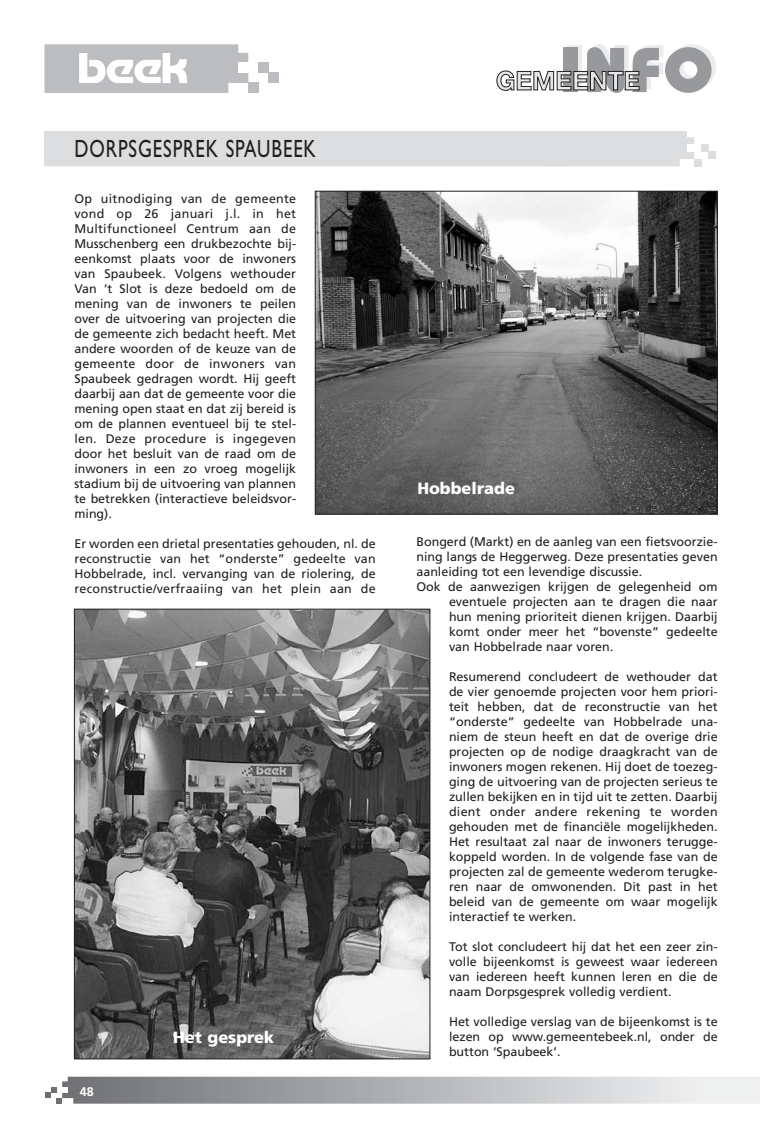
<style>
.page{position:relative;width:762px;height:1134px;background:#fff}
.page>*{position:absolute;margin:0;border:0;box-sizing:border-box;transform-origin:0 0}
.t1{font:25px "Gill Sans";letter-spacing:.05em;color:#231f20;scale:.75 1}
.t2{font:900 16.25px "Frutiger";color:#fff}
.t3{font:12.5px/15px "Frutiger";color:#231f20;text-align:justify}
.t4{font:700 12.5px "Frutiger";color:#fff}
</style>
<div class="page">
<div style="left:258px;top:63px;width:10px;height:10px;background:#bbbdc0"></div>
<div style="left:268px;top:73px;width:10px;height:10px;background:#bbbdc0"></div>
<div style="left:248px;top:83px;width:10px;height:10px;background:#bbbdc0"></div>
<svg style="left:44px;top:44px;width:204px;height:49px"></svg>
<svg style="left:46px;top:1077px;width:714px;height:27px;background:#b5b6b8"></svg>
<div style="left:701px;top:144px;width:7px;height:8px;background:#dcddde"></div>
<div style="left:708px;top:152px;width:8px;height:7px;background:#dcddde"></div>
<div style="left:694px;top:159px;width:7px;height:7px;background:#dcddde"></div>
<div style="left:44px;top:131px;width:650px;height:35px;background:#dcddde"></div>
<svg style="left:497px;top:44px;width:219px;height:49px"></svg>
<img style="left:76px;top:611px;width:352px;height:446px">
<div style="left:74px;top:609px;width:356px;height:450px;border:1px solid #231f20"></div>
<img style="left:317px;top:193px;width:399px;height:319px">
<div style="left:315px;top:191px;width:403px;height:323px;border:1px solid #231f20"></div>
<h1 class="t1" style="left:74px;top:140px;width:323px">DORPSGESPREK SPAUBEEK</h1>
<p class="t3" style="left:74px;top:192px;width:223px">Op uitnodiging van de gemeente vond op 26 januari j.l. in het Multifunctioneel Centrum aan de Musschenberg een drukbezochte bij&shy;eenkomst plaats voor de inwoners van Spaubeek. Volgens wethouder Van ’t Slot is deze bedoeld om de mening van de inwoners te peilen over de uitvoering van projecten die de gemeente zich bedacht heeft. Met andere woorden of de keuze van de gemeente door de inwoners van Spaubeek gedragen wordt. Hij geeft daarbij aan dat de gemeente voor die mening open staat en dat zij bereid is om de plannen eventueel bij te stel&shy;len. Deze procedure is ingegeven door het besluit van de raad om de inwoners in een zo vroeg mogelijk stadium bij de uitvoering van plannen te betrekken (interactieve beleidsvor&shy;ming).</p>
<p class="t3" style="left:74px;top:537px;width:303px">Er worden een drietal presentaties gehouden, nl. de reconstructie van het “onderste” gedeelte van Hobbelrade, incl. vervanging van de riolering, de reconstructie/verfraaiing van het plein aan de</p>
<p class="t3" style="left:416px;top:535px;width:303px">Bongerd (Markt) en de aanleg van een fietsvoorzie-</p>
<h2 class="t2" style="left:417px;top:482px;width:99px">Hobbelrade</h2>
<p class="t3" style="left:416px;top:550px;width:303px">ning langs de Heggerweg. Deze presentaties geven</p>
<p class="t3" style="left:416px;top:565px;width:227px">aanleiding tot een levendige discussie.</p>
<p class="t3" style="left:416px;top:580px;width:303px">Ook de aanwezigen krijgen de gelegenheid om</p>
<p class="t3" style="left:449px;top:595px;width:270px">eventuele projecten aan te dragen die naar</p>
<p class="t3" style="left:449px;top:610px;width:270px">hun mening prioriteit dienen krijgen. Daarbij</p>
<p class="t3" style="left:449px;top:625px;width:270px">komt onder meer het “bovenste” gedeelte</p>
<p class="t3" style="left:449px;top:640px;width:166px">van Hobbelrade naar voren.</p>
<p class="t3" style="left:449px;top:670px;width:270px">Resumerend concludeert de wethouder dat de vier genoemde projecten voor hem priori&shy;teit hebben, dat de reconstructie van het “onderste” gedeelte van Hobbelrade una&shy;niem de steun heeft en dat de overige drie projecten op de nodige draagkracht van de inwoners mogen rekenen. Hij doet de toezeg&shy;ging de uitvoering van de projecten serieus te zullen bekijken en in tijd uit te zetten. Daarbij dient onder andere rekening te worden gehouden met de financiële mogelijkheden.<br>Het resultaat zal naar de inwoners terugge&shy;koppeld worden. In de volgende fase van de projecten zal de gemeente wederom terugke&shy;ren naar de omwonenden. Dit past in het beleid van de gemeente om waar mogelijk interactief te werken.</p>
<p class="t3" style="left:449px;top:940px;width:270px">Tot slot concludeert hij dat het een zeer zin&shy;volle bijeenkomst is geweest waar iedereen van iedereen heeft kunnen leren en die de naam Dorpsgesprek volledig verdient.</p>
<p class="t3" style="left:449px;top:1015px;width:270px">Het volledige verslag van de bijeenkomst is te lezen op www.gemeentebeek.nl, onder de button ‘Spaubeek’.</p>
<h2 class="t2" style="left:173px;top:1031px;width:102px">Het gesprek</h2>
<p class="t4" style="left:80px;top:1087px;width:15px">48</p>
</div>
